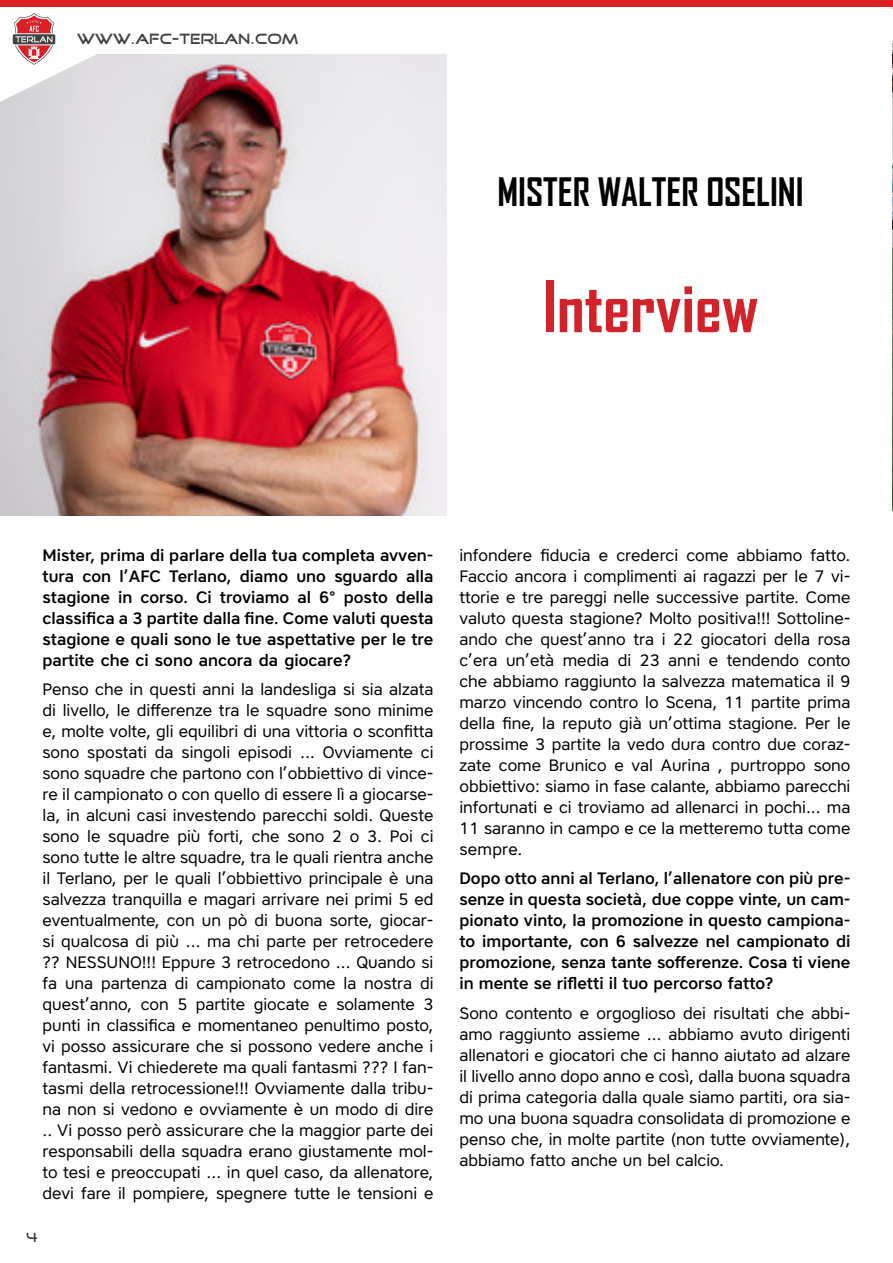
<style>
.page{position:relative;width:893px;height:1263px;background:#fff}
.page>*{position:absolute;margin:0;border:0;box-sizing:border-box;transform-origin:0 0}
.t1{font:700 67.5px "Agency FB";color:#d2232a}
.t2{font:700 37.5px "Agency FB";color:#000}
.Mannschaft{font:16.5px/21px "Core Sans A45";color:#000;text-align:justify}
.Mannschaft-2{font:500 16.5px/21px "Core Sans A55";color:#000;text-align:justify}
.t3{font:15px "Good Times";color:#414042}
.t4{font:13.5px "Good Times";color:#414042}
</style>
<div class="page">
<img style="left:0;top:102px;width:446px;height:414px">
<img style="left:892px;top:44px;width:1px;height:466px">
<svg style="left:0;top:6px;width:892px;height:96px"></svg>
<svg style="left:13px;top:13px;width:42px;height:52px"></svg>
<div style="left:0;top:0;width:893px;height:6px;background:#dd1f26"></div>
<p class="t3" style="left:77px;top:32px;width:224px">WWW.AFC-TERLAN.COM</p>
<p class="t2" style="left:497px;top:169px;width:308px">MISTER WALTER OSELINI</p>
<p class="t1" style="left:543px;top:265px;width:217px">Interview</p>
<p class="Mannschaft-2" style="left:43px;top:544px;width:393px">Mister, prima di parlare della tua completa avven&shy;tura con l’AFC Terlano, diamo uno sguardo alla stagione in corso. Ci troviamo al 6° posto della classifica a 3 partite dalla fine. Come valuti questa stagione e quali sono le tue aspettative per le tre partite che ci sono ancora da giocare?</p>
<p class="Mannschaft" style="left:43px;top:679px;width:393px">Penso che in questi anni la landesliga si sia alzata di livello, le differenze tra le squadre sono minime e, molte volte, gli equilibri di una vittoria o sconfitta sono spostati da singoli episodi … Ovviamente ci sono squadre che partono con l’obbiettivo di vince&shy;re il campionato o con quello di essere lì a giocarse&shy;la, in alcuni casi investendo parecchi soldi. Queste sono le squadre più forti, che sono 2 o 3. Poi ci sono tutte le altre squadre, tra le quali rientra anche il Terlano, per le quali l’obbiettivo principale è una salvezza tranquilla e magari arrivare nei primi 5 ed eventualmente, con un pò di buona sorte, giocar&shy;si qualcosa di più … ma chi parte per retrocedere ?? NESSUNO!!! Eppure 3 retrocedono … Quando si fa una partenza di campionato come la nostra di quest’anno, con 5 partite giocate e solamente 3 punti in classifica e momentaneo penultimo posto, vi posso assicurare che si possono vedere anche i fantasmi. Vi chiederete ma quali fantasmi ??? I fan&shy;tasmi della retrocessione!!! Ovviamente dalla tribu&shy;na non si vedono e ovviamente è un modo di dire .. Vi posso però assicurare che la maggior parte dei responsabili della squadra erano giustamente mol&shy;to tesi e preoccupati … in quel caso, da allenatore, devi fare il pompiere, spegnere tutte le tensioni e</p>
<p class="t4" style="left:27px;top:1231px;width:13px">4</p>
<p class="Mannschaft" style="left:459px;top:544px;width:393px">infondere fiducia e crederci come abbiamo fatto.<br>Faccio ancora i complimenti ai ragazzi per le 7 vi&shy;ttorie e tre pareggi nelle successive partite. Come valuto questa stagione? Molto positiva!!! Sottoline&shy;ando che quest’anno tra i 22 giocatori della rosa c’era un’età media di 23 anni e tendendo conto che abbiamo raggiunto la salvezza matematica il 9 marzo vincendo contro lo Scena, 11 partite prima della fine, la reputo già un’ottima stagione. Per le prossime 3 partite la vedo dura contro due coraz&shy;zate come Brunico e val Aurina , purtroppo sono obbiettivo: siamo in fase calante, abbiamo parecchi infortunati e ci troviamo ad allenarci in pochi... ma 11 saranno in campo e ce la metteremo tutta come sempre.</p>
<p class="Mannschaft-2" style="left:459px;top:868px;width:393px">Dopo otto anni al Terlano, l’allenatore con più pre&shy;senze in questa società, due coppe vinte, un cam&shy;pionato vinto, la promozione in questo campiona&shy;to importante, con 6 salvezze nel campionato di promozione, senza tante sofferenze. Cosa ti viene in mente se rifletti il tuo percorso fatto?</p>
<p class="Mannschaft" style="left:459px;top:1002px;width:392px">Sono contento e orgoglioso dei risultati che abbi&shy;amo raggiunto assieme … abbiamo avuto dirigenti allenatori e giocatori che ci hanno aiutato ad alzare il livello anno dopo anno e così, dalla buona squadra di prima categoria dalla quale siamo partiti, ora sia&shy;mo una buona squadra consolidata di promozione e penso che, in molte partite (non tutte ovviamente), abbiamo fatto anche un bel calcio.</p>
</div>
